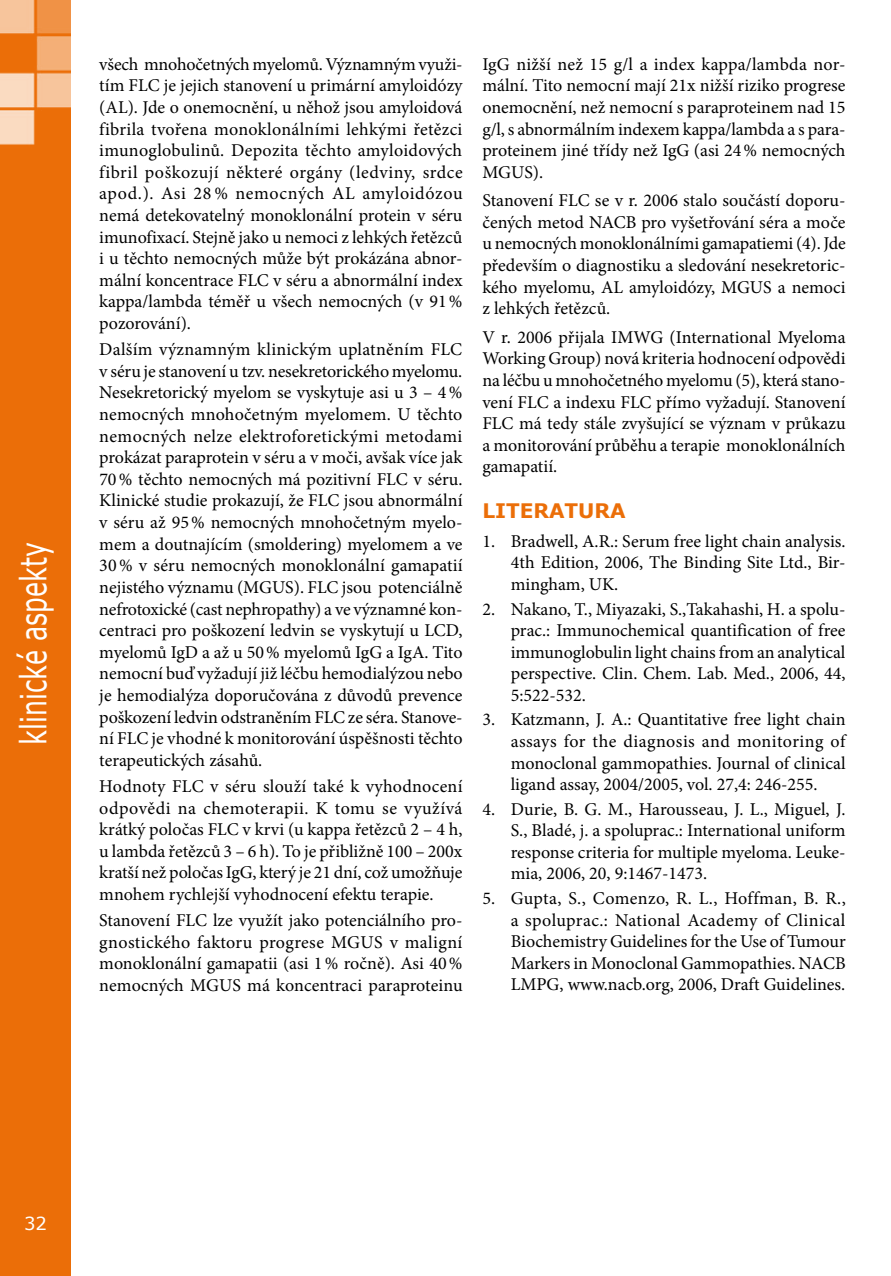
<style>
.page{position:relative;width:891px;height:1276px;background:#fff}
.page>*{position:absolute;margin:0;border:0;box-sizing:border-box;transform-origin:0 0}
.t1{font:36px "Verdana";color:#fff;scale:.7 1}
.t2{font:700 20px "Verdana";color:#eb6e08}
.t3{font:18px/21.6px "Minion Pro";color:#000;text-align:justify}
.t4{font:18px "Verdana";color:#fff}
</style>
<div class="page">
<img style="left:0;top:0;width:71px;height:1276px">
<h1 class="t1" style="left:10px;top:745px;width:290px;rotate:-90deg">klinické aspekty</h1>
<p class="t3" style="left:99px;top:53px;width:365px">všech mnohočetných myelomů. Významným využi&shy;tím FLC je jejich stanovení u primární amyloidózy (AL). Jde o onemocnění, u něhož jsou amyloidová fibrila tvořena monoklonálními lehkými řetězci imunoglobulinů. Depozita těchto amyloidových fibril poškozují některé orgány (ledviny, srdce apod.). Asi 28 % nemocných AL amyloidózou nemá detekovatelný monoklonální protein v séru imunofixací. Stejně jako u nemoci z lehkých řetězců i u těchto nemocných může být prokázána abnor&shy;mální koncentrace FLC v séru a abnormální index kappa/lambda téměř u všech nemocných (v 91% pozorování).</p>
<p class="t3" style="left:99px;top:339px;width:365px">Dalším významným klinickým uplatněním FLC v séru je stanovení u tzv. nesekretorického myelomu.<br>Nesekretorický myelom se vyskytuje asi u 3 – 4% nemocných mnohočetným myelomem. U těchto nemocných nelze elektroforetickými metodami prokázat paraprotein v séru a v moči, avšak více jak 70% těchto nemocných má pozitivní FLC v séru.<br>Klinické studie prokazují, že FLC jsou abnormální v séru až 95% nemocných mnohočetným myelo&shy;mem a doutnajícím (smoldering) myelomem a ve 30% v séru nemocných monoklonální gamapatií nejistého významu (MGUS). FLC jsou potenciálně nefrotoxické (cast nephropathy) a ve významné kon&shy;centraci pro poškození ledvin se vyskytují u LCD, myelomů IgD a až u 50% myelomů IgG a IgA. Tito nemocní buď vyžadují již léčbu hemodialýzou nebo je hemodialýza doporučována z důvodů prevence poškození ledvin odstraněním FLC ze séra. Stanove&shy;ní FLC je vhodné k monitorování úspěšnosti těchto terapeutických zásahů.</p>
<p class="t3" style="left:99px;top:775px;width:364px">Hodnoty FLC v séru slouží také k vyhodnocení odpovědi na chemoterapii. K tomu se využívá krátký poločas FLC v krvi (u kappa řetězců 2 – 4 h, u lambda řetězců 3 – 6 h). To je přibližně 100 – 200x kratší než poločas IgG, který je 21 dní, což umožňuje mnohem rychlejší vyhodnocení efektu terapie.</p>
<p class="t3" style="left:99px;top:909px;width:364px">Stanovení FLC lze využít jako potenciálního pro&shy;gnostického faktoru progrese MGUS v maligní monoklonální gamapatii (asi 1% ročně). Asi 40% nemocných MGUS má koncentraci paraproteinu</p>
<p class="t3" style="left:482px;top:53px;width:364px">IgG nižší než 15 g/l a index kappa/lambda nor&shy;mální. Tito nemocní mají 21x nižší riziko progrese onemocnění, než nemocní s paraproteinem nad 15 g/l, s abnormálním indexem kappa/lambda a s para&shy;proteinem jiné třídy než IgG (asi 24% nemocných MGUS).</p>
<p class="t3" style="left:482px;top:190px;width:365px">Stanovení FLC se v r. 2006 stalo součástí doporu&shy;čených metod NACB pro vyšetřování séra a moče u nemocných monoklonálními gamapatiemi (4). Jde především o diagnostiku a sledování nesekretoric&shy;kého myelomu, AL amyloidózy, MGUS a nemoci z lehkých řetězců.</p>
<p class="t3" style="left:482px;top:326px;width:364px">V r. 2006 přijala IMWG (International Myeloma Working Group) nová kriteria hodnocení odpovědi na léčbu u mnohočetného myelomu (5), která stano&shy;vení FLC a indexu FLC přímo vyžadují. Stanovení FLC má tedy stále zvyšující se význam v průkazu a monitorování průběhu a terapie monoklonálních gamapatií.</p>
<p class="t2" style="left:482px;top:498px;width:145px">LITERATURA</p>
<p class="t3" style="left:510px;top:530px;width:336px;text-indent:-28px">1. Bradwell, A.R.: Serum free light chain analysis.<br>4th Edition, 2006, The Binding Site Ltd., Bir&shy;mingham, UK.</p>
<p class="t3" style="left:510px;top:598px;width:336px;text-indent:-28px">2. Nakano, T., Miyazaki, S.,Takahashi, H. a spolu&shy;prac.: Immunochemical quantification of free immunoglobulin light chains from an analytical perspective. Clin. Chem. Lab. Med., 2006, 44, 5:522-532.</p>
<p class="t3" style="left:510px;top:709px;width:336px;text-indent:-28px">3. Katzmann, J. A.: Quantitative free light chain assays for the diagnosis and monitoring of monoclonal gammopathies. Journal of clinical ligand assay, 2004/2005, vol. 27,4: 246-255.</p>
<p class="t3" style="left:510px;top:798px;width:336px;text-indent:-28px">4. Durie, B. G. M., Harousseau, J. L., Miguel, J.<br>S., Bladé, j. a spoluprac.: International uniform response criteria for multiple myeloma. Leuke&shy;mia, 2006, 20, 9:1467-1473.</p>
<p class="t3" style="left:510px;top:887px;width:336px;text-indent:-28px">5. Gupta, S., Comenzo, R. L., Hoffman, B. R., a spoluprac.: National Academy of Clinical Biochemistry Guidelines for the Use of Tumour Markers in Monoclonal Gammopathies. NACB LMPG, www.nacb.org, 2006, Draft Guidelines.</p>
<p class="t4" style="left:24px;top:1211px;width:24px">32</p>
</div>
